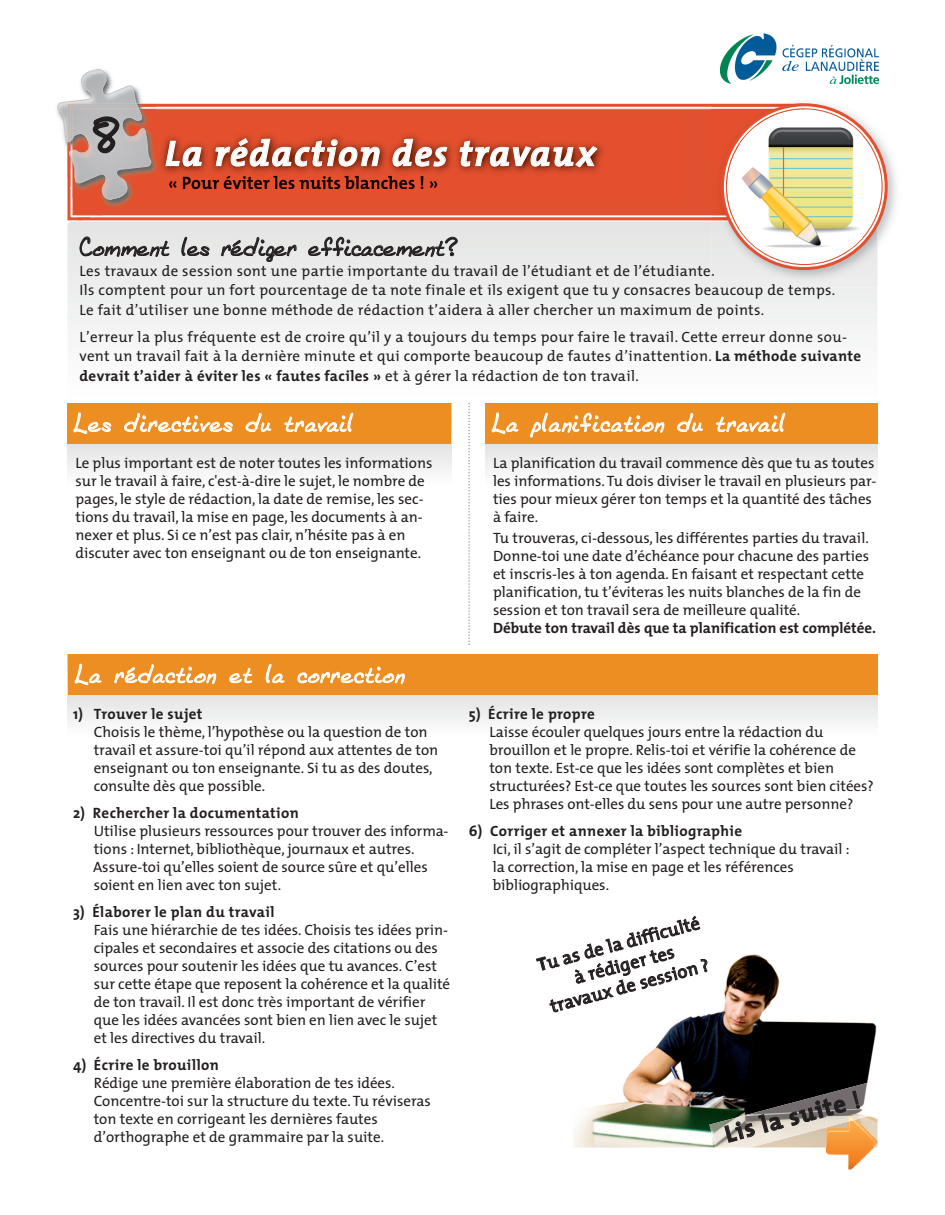
<style>
.page{position:relative;width:945px;height:1215px;background:#fff}
.page>*{position:absolute;margin:0;border:0;box-sizing:border-box;transform-origin:0 0}
.t1{font:italic 700 36px "T Mix";letter-spacing:.05em;color:#fff}
.t2{font:27px "Beth Hand";letter-spacing:.05em;color:#fff}
.t3{font:27px "Beth Hand";letter-spacing:.025em;color:#231f20}
.t4{font:700 24px "T Mix";color:#231f20}
.t5{font:18px/21.6px "T Mix";color:#231f20;text-align:center}
.t6{font:15px/18px "T Mix";color:#231f20}
.t7{font:15px/19.5px "T Mix";letter-spacing:.025em;color:#231f20}
.t8{font:700 15px "T Mix";letter-spacing:.025em;color:#231f20}
.t9{font:700 15px "T Mix";color:#231f20}
.s1{font-weight:700}
.s2{font-weight:400}
</style>
<div class="page">
<img style="left:573px;top:954px;width:304px;height:194px">
<div style="left:74px;top:110px;width:724px;height:104px;background:#e2512f"></div>
<div style="left:68px;top:104px;width:736px;height:116px;border:3px solid #e2512f"></div>
<div style="left:73px;top:109px;width:726px;height:106px;border:1px solid #e2512f"></div>
<svg style="left:468px;top:403px;width:2px;height:242px"></svg>
<div style="left:68px;top:403px;width:383px;height:41px;background:#ec8e21"></div>
<div style="left:485px;top:403px;width:393px;height:41px;background:#ec8e21"></div>
<img style="left:720px;top:33px;width:160px;height:52px">
<img style="left:712px;top:104px;width:7px;height:116px">
<img style="left:712px;top:221px;width:166px;height:67px">
<svg style="left:719px;top:102px;width:170px;height:170px"></svg>
<img style="left:740px;top:126px;width:123px;height:123px">
<img style="left:826px;top:1116px;width:52px;height:53px">
<img style="left:709px;top:1083px;width:167px;height:65px">
<img style="left:826px;top:1116px;width:43px;height:11px">
<div style="left:68px;top:654px;width:810px;height:41px;background:#ec8e21"></div>
<img style="left:74px;top:206px;width:85px;height:8px">
<svg style="left:77px;top:214px;width:28px;height:7px"></svg>
<img style="left:178px;top:135px;width:425px;height:54px">
<img style="left:161px;top:137px;width:17px;height:36px">
<img style="left:176px;top:176px;width:145px;height:13px">
<svg style="left:169px;top:181px;width:7px;height:7px"></svg>
<svg style="left:56px;top:69px;width:104px;height:137px"></svg>
<h1 class="t1" style="left:165px;top:141px;width:432px">La rédaction des travaux</h1>
<h2 class="t3" style="left:80px;top:235px;width:379px">Comment les rédiger efficacement?</h2>
<p class="t7" style="left:79px;top:263px;width:757px">Les travaux de session sont une partie importante du travail de l’étudiant et de l’étudiante.<br>Ils comptent pour un fort pourcentage de ta note finale et ils exigent que tu y consacres beaucoup de temps.<br>Le fait d’utiliser une bonne méthode de rédaction t’aidera à aller chercher un maximum de points.</p>
<p class="t7" style="left:79px;top:329px;width:783px">L’erreur la plus fréquente est de croire qu’il y a toujours du temps pour faire le travail. Cette erreur donne sou&shy;vent un travail fait à la dernière minute et qui comporte beaucoup de fautes d’inattention. <span class="s1">La méthode suivante devrait t’aider à éviter les « fautes faciles »</span> et à gérer la rédaction de ton travail.</p>
<h2 class="t2" style="left:74px;top:411px;width:281px">Les directives du travail</h2>
<h2 class="t2" style="left:492px;top:411px;width:295px">La planification du travail</h2>
<p class="t6" style="left:76px;top:455px;width:358px">Le plus important est de noter toutes les informations sur le travail à faire, c'est-à-dire le sujet, le nombre de pages, le style de rédaction, la date de remise, les sec&shy;tions du travail, la mise en page, les documents à an&shy;nexer et plus. Si ce n’est pas clair, n’hésite pas à en discuter avec ton enseignant ou de ton enseignante.</p>
<p class="t6" style="left:493px;top:455px;width:385px">La planification du travail commence dès que tu as toutes les informations. Tu dois diviser le travail en plusieurs par&shy;ties pour mieux gérer ton temps et la quantité des tâches à faire.</p>
<p class="t6" style="left:493px;top:530px;width:378px">Tu trouveras, ci-dessous, les différentes parties du travail.<br>Donne-toi une date d’échéance pour chacune des parties et inscris-les à ton agenda. En faisant et respectant cette planification, tu t’éviteras les nuits blanches de la fin de session et ton travail sera de meilleure qualité.</p>
<p class="t9" style="left:493px;top:623px;width:385px">Débute ton travail dès que ta planification est complétée.</p>
<h2 class="t2" style="left:75px;top:662px;width:331px">La rédaction et la correction</h2>
<p class="t8" style="left:73px;top:709px;width:131px">1) Trouver le sujet</p>
<p class="t6" style="left:94px;top:725px;width:346px">Choisis le thème, l’hypothèse ou la question de ton travail et assure-toi qu’il répond aux attentes de ton enseignant ou ton enseignante. Si tu as des doutes, consulte dès que possible.</p>
<p class="t8" style="left:73px;top:808px;width:227px">2) Rechercher la documentation</p>
<p class="t6" style="left:93px;top:824px;width:357px">Utilise plusieurs ressources pour trouver des informa&shy;tions : Internet, bibliothèque, journaux et autres.<br>Assure-toi qu’elles soient de source sûre et qu’elles soient en lien avec ton sujet.</p>
<p class="t8" style="left:73px;top:907px;width:203px">3) Élaborer le plan du travail</p>
<p class="t6" style="left:94px;top:923px;width:358px">Fais une hiérarchie de tes idées. Choisis tes idées prin&shy;cipales et secondaires et associe des citations ou des sources pour soutenir les idées que tu avances. C’est sur cette étape que reposent la cohérence et la qualité de ton travail. Il est donc très important de vérifier que les idées avancées sont bien en lien avec le sujet et les directives du travail.</p>
<p class="t8" style="left:73px;top:1060px;width:147px">4) Écrire le brouillon</p>
<p class="t6" style="left:94px;top:1076px;width:339px">Rédige une première élaboration de tes idées.<br>Concentre-toi sur la structure du texte. Tu réviseras ton texte en corrigeant les dernières fautes d’orthographe et de grammaire par la suite.</p>
<p class="t8" style="left:469px;top:709px;width:128px">5) Écrire le propre</p>
<p class="t6" style="left:489px;top:725px;width:386px">Laisse écouler quelques jours entre la rédaction du brouillon et le propre. Relis-toi et vérifie la cohérence de ton texte. Est-ce que les idées sont complètes et bien structurées? Est-ce que toutes les sources sont bien citées?<br>Les phrases ont-elles du sens pour une autre personne?</p>
<p class="t8" style="left:469px;top:826px;width:275px">6) Corriger et annexer la bibliographie</p>
<p class="t6" style="left:493px;top:842px;width:359px">Ici, il s’agit de compléter l’aspect technique du travail : la correction, la mise en page et les références bibliographiques.</p>
<p class="t5" style="left:536px;top:957px;width:168px;rotate:-15deg"><span class="s1">T</span>u as de la difficulté à rédiger tes travaux de session ?</p>
<h3 class="t4" style="left:723px;top:1127px;width:141px;rotate:-15deg">Lis la suite <span class="s2">!</span></h3>
</div>
